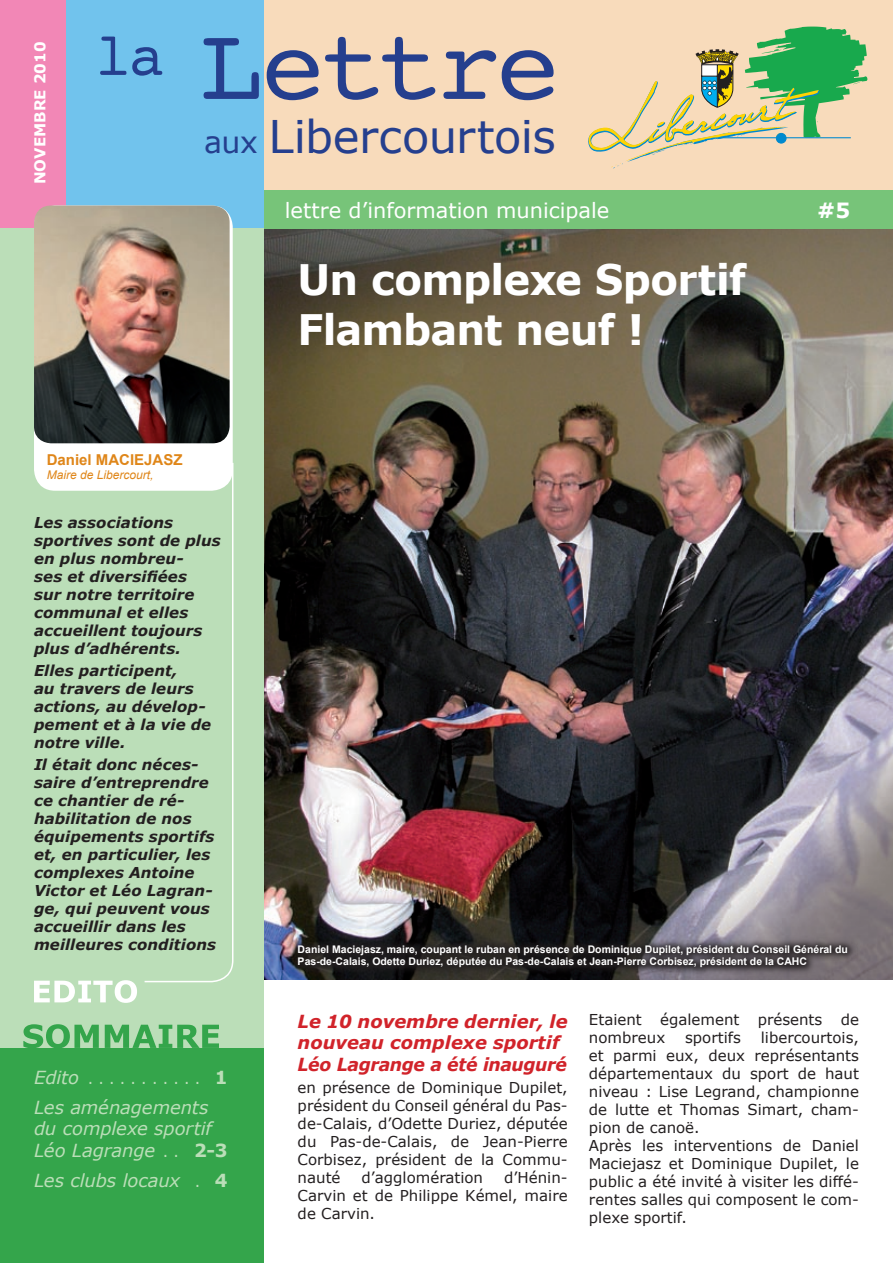
<style>
.page{position:relative;width:893px;height:1263px;background:#fff}
.page>*{position:absolute;margin:0;border:0;box-sizing:border-box;transform-origin:0 0}
.t1{font:105px "Courier 10 Pitch BT";letter-spacing:-.04em;color:#253f8e}
.t2{font:45px "Verdana";letter-spacing:-.01em;color:#253f8e}
.t3{font:700 42px/50.4px "Verdana";letter-spacing:-.02em;color:#fff;scale:.96 1}
.t4{font:21px "Verdana";color:#fff}
.t5{font:700 21px "Verdana";color:#fff}
.t6{font:italic 18px/21.6px "Verdana";letter-spacing:-.01em;color:#bbdeb8}
.t7{font:italic 700 18px/21.6px "Verdana";color:#d1232a}
.t8{font:italic 700 18px "Verdana";letter-spacing:-.02em;color:#d1232a;scale:.96 1}
.t9{font:15px/18px "Verdana";color:#231f20;text-align:justify}
.t10{font:italic 700 15px/18px "Verdana";letter-spacing:.005em;color:#231f20}
.t11{font:15px "Verdana";color:#bbdeb8}
.t12{font:700 15px "Arial";color:#df8619}
.t13{font:700 15px "Verdana";color:#fff}
.t14{font:italic 12px "Arial";color:#df8619}
.t15{font:700 10.5px/12.6px "Arial";color:#fff}
.s1{font-size:30px}
.s2{font-style:italic;font-size:18px}
.s3{font-weight:700;font-size:18px}
.s4{font-style:normal;font-size:15px}
.s5{font-weight:700;font-style:normal}
</style>
<div class="page">
<img style="left:264px;top:229px;width:629px;height:750px">
<div style="left:0;top:0;width:893px;height:229px;background:#f8dbbb"></div>
<div style="left:260px;top:190px;width:633px;height:39px;background:#77c479"></div>
<div style="left:0;top:0;width:264px;height:229px;background:#71c3ed"></div>
<div style="left:0;top:0;width:66px;height:229px;background:#f287b6"></div>
<div style="left:0;top:229px;width:264px;height:1034px;background:#bbdeb8"></div>
<svg style="left:588px;top:27px;width:279px;height:141px"></svg>
<div style="left:0;top:1049px;width:264px;height:214px;background:#34a54b"></div>
<svg style="left:23px;top:1024px;width:196px;height:24px"></svg>
<svg style="left:144px;top:463px;width:90px;height:520px"></svg>
<svg style="left:34px;top:980px;width:103px;height:23px"></svg>
<div style="left:34px;top:206px;width:199px;height:285px;background:#fff;border-radius:21px"></div>
<img style="left:34px;top:206px;width:196px;height:237px;border-radius:17px">
<svg style="left:289px;top:936px;width:569px;height:41px;background:#363335"></svg>
<p class="t13" style="left:30px;top:184px;width:144px;rotate:-90deg">NOVEMBRE 2010</p>
<p class="t1" style="left:95px;top:9px;width:466px"><sup>la</sup> Lettre</p>
<p class="t2" style="left:204px;top:108px;width:353px"><span class="s1">aux</span> Libercourtois</p>
<p class="t4" style="left:285px;top:197px;width:326px">lettre d’information municipale</p>
<p class="t5" style="left:817px;top:197px;width:35px">#5</p>
<p class="t3" style="left:298px;top:253px;width:469px">Un complexe Sportif<br>Flambant neuf !</p>
<p class="t12" style="left:47px;top:450px;width:137px">Daniel MACIEJASZ</p>
<p class="t14" style="left:47px;top:467px;width:108px">Maire de Libercourt,</p>
<p class="t10" style="left:34px;top:513px;width:188px">Les associations sportives sont de plus en plus nombreu-<br>ses et diversifiées<br>sur notre territoire communal et elles accueillent toujours plus d’adhérents.</p>
<p class="t10" style="left:34px;top:661px;width:179px">Elles participent,<br>au travers de leurs actions, au dévelop&shy;pement et à la vie de notre ville.</p>
<p class="t10" style="left:34px;top:755px;width:183px">Il était donc néces&shy;saire d’entreprendre ce chantier de ré&shy;habilitation de nos équipements sportifs et, en particulier, les complexes Antoine<br>Victor et Léo Lagran&shy;ge, qui peuvent vous accueillir dans les meilleures conditions</p>
<p class="t11" style="left:34px;top:1069px;width:195px"><span class="s2">Edito</span> ........... <span class="s3">1</span></p>
<p class="t6" style="left:34px;top:1096px;width:195px">Les aménagements du complexe sportif<br>Léo Lagrange <span class="s4">. .</span> <span class="s5">2-3</span></p>
<p class="t6" style="left:34px;top:1169px;width:195px">Les clubs locaux <span class="s4">.</span> <span class="s5">4</span></p>
<p class="t15" style="left:298px;top:943px;width:552px">Daniel Maciejasz, maire, coupant le ruban en présence de Dominique Dupilet, président du Conseil Général du<br>Pas-de-Calais, Odette Duriez, députée du Pas-de-Calais et Jean-Pierre Corbisez, président de la CAHC</p>
<p class="t7" style="left:298px;top:1010px;width:271px">Le 10 novembre dernier, le nouveau complexe sportif</p>
<p class="t8" style="left:298px;top:1053px;width:282px">Léo Lagrange a été inauguré</p>
<p class="t9" style="left:298px;top:1078px;width:272px">en présence de Dominique Dupilet, président du Conseil général du Pas&shy;de-Calais, d’Odette Duriez, députée du Pas-de-Calais, de Jean-Pierre Corbisez, président de la Commu&shy;nauté</p>
<p class="t9" style="left:298px;top:1168px;width:272px;text-indent:206px">d’Hénin-Carvin et de Philippe Kémel, maire de Carvin.</p>
<p class="t9" style="left:362px;top:1168px;width:123px">d’agglomération</p>
<p class="t9" style="left:589px;top:1010px;width:271px">Etaient également présents de nombreux</p>
<p class="t9" style="left:685px;top:1028px;width:57px">sportifs</p>
<p class="t9" style="left:589px;top:1028px;width:272px;text-indent:172px">libercourtois, et parmi eux, deux représentants départementaux du sport de haut niveau : Lise Legrand, championne de lutte et Thomas Simart, cham&shy;pion de canoë.</p>
<p class="t9" style="left:589px;top:1136px;width:272px">Après les interventions de Daniel Maciejasz et Dominique Dupilet, le public a été invité à visiter les diffé&shy;rentes salles qui composent le com&shy;plexe sportif.</p>
</div>
